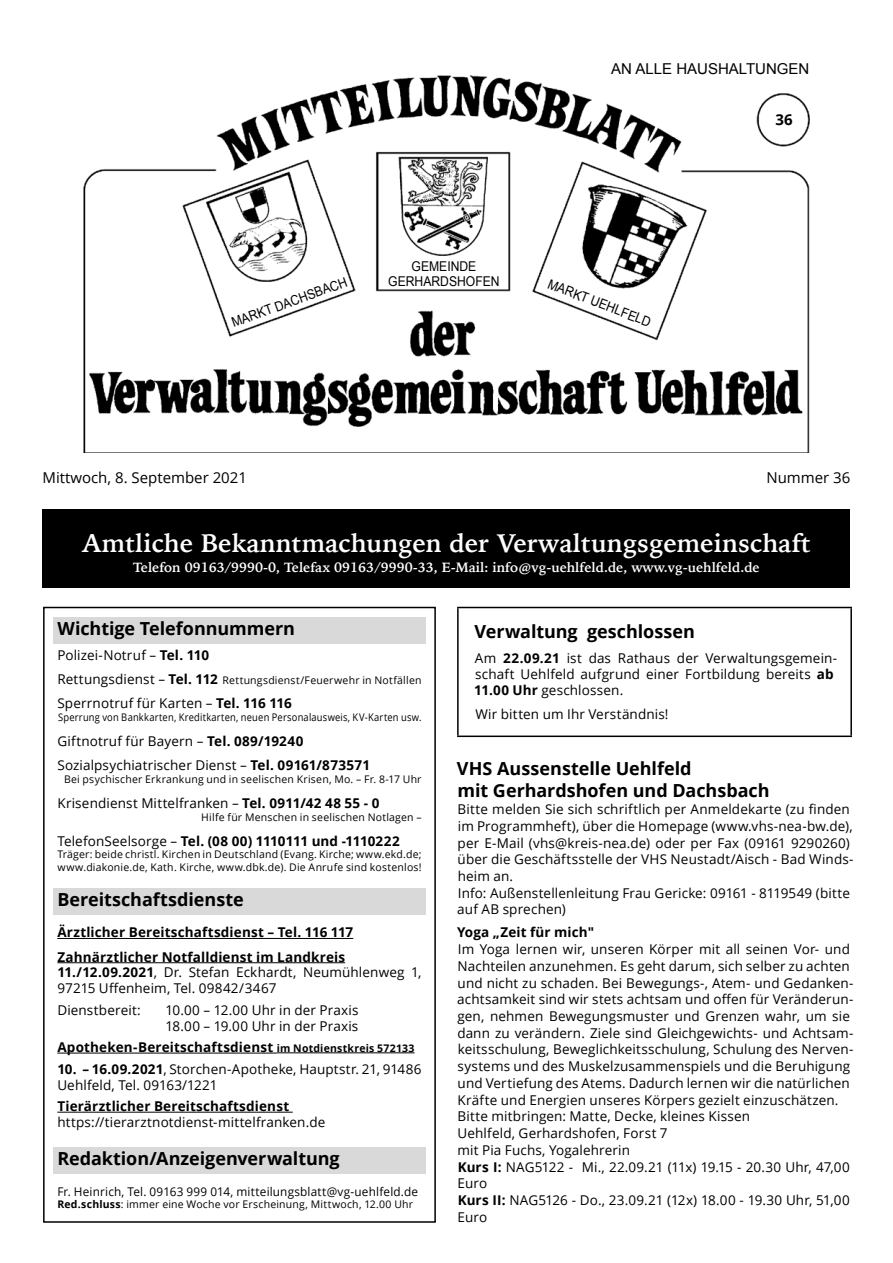
<style>
.page{position:relative;width:893px;height:1263px;background:#fff}
.page>*{position:absolute;margin:0;border:0;box-sizing:border-box;transform-origin:0 0}
.t1{font:700 25.5px "Iowan Old Style";color:#fff}
.t2{font:700 18px/22px "Open Sans";color:#000}
.t3{font:15px "Open Sans";color:#000}
.t4{font:15px "Arial";color:#000}
.t5{font:700 15px "Open Sans";color:#000}
.t6{font:13.5px/16.6px "Open Sans";letter-spacing:.01em;color:#000}
.t7{font:700 13.5px/24.3px "Open Sans";letter-spacing:.01em;color:#000}
.t8{font:700 13.5px "Iowan Old Style";color:#fff}
.t9{font:13.5px/15px "Arial";color:#000;text-align:center;scale:.9 1}
.t10{font:12px "Open Sans";letter-spacing:.015em;color:#000}
.t11{font:10.5px/12.9px "Open Sans";letter-spacing:.02em;color:#000}
.t12{font:10.5px "Open Sans";letter-spacing:.02em;color:#000;scale:.89 1}
.s1{font-weight:700}
.s2{font-size:13.5px}
.s3{font-weight:700;font-size:13.5px}
.s4{font-weight:400}
.s5{font-size:10.5px}
</style>
<div class="page">
<img style="left:84px;top:75px;width:725px;height:378px">
<div style="left:43px;top:509px;width:807px;height:78px;background:#000"></div>
<div style="left:53px;top:617px;width:373px;height:26px;background:#d9d9d9"></div>
<div style="left:53px;top:888px;width:373px;height:27px;background:#d9d9d9"></div>
<hr style="left:57px;top:938px;width:296px;height:1px;background:#000">
<hr style="left:57px;top:962px;width:288px;height:1px;background:#000">
<hr style="left:57px;top:1053px;width:220px;height:1px;background:#000">
<hr style="left:277px;top:1052px;width:138px;height:1px;background:#000">
<hr style="left:57px;top:1112px;width:236px;height:1px;background:#000">
<div style="left:53px;top:1147px;width:373px;height:27px;background:#d9d9d9"></div>
<div style="left:43px;top:607px;width:393px;height:616px;border:2px solid #000"></div>
<hr style="left:457px;top:607px;width:395px;height:1px;background:#000">
<hr style="left:457px;top:608px;width:2px;height:127px;background:#000">
<hr style="left:850px;top:608px;width:2px;height:127px;background:#000">
<hr style="left:457px;top:735px;width:395px;height:2px;background:#000">
<p class="t4" style="left:611px;top:59px;width:200px">AN ALLE HAUSHALTUNGEN</p>
<p class="t9" style="left:388px;top:259px;width:125px">GEMEINDE<br>GERHARDSHOFEN</p>
<p class="t9" style="left:230px;top:316px;width:137px;rotate:-20deg">MARKT DACHSBACH</p>
<p class="t9" style="left:551px;top:277px;width:123px;rotate:21deg">MARKT UEHLFELD</p>
<p class="t5" style="left:776px;top:109px;width:19px">36</p>
<p class="t3" style="left:43px;top:468px;width:206px">Mittwoch, 8. September 2021</p>
<p class="t3" style="left:766px;top:468px;width:86px">Nummer 36</p>
<h1 class="t1" style="left:82px;top:520px;width:730px">Amtliche Bekanntmachungen der Verwaltungsgemeinschaft</h1>
<p class="t8" style="left:133px;top:555px;width:628px">Telefon 09163/9990-0, Telefax 09163/9990-33, E-Mail: info@vg-uehlfeld.de, www.vg-uehlfeld.de</p>
<h2 class="t2" style="left:57px;top:617px;width:239px">Wichtige Telefonnummern</h2>
<p class="t6" style="left:57px;top:646px;width:153px">Polizei-Notruf – <span class="s1">Tel. 110</span></p>
<p class="t11" style="left:57px;top:673px;width:366px"><span class="s2">Rettungsdienst –</span> <span class="s3">Tel. 112</span> Rettungsdienst/Feuerwehr in Notfällen</p>
<p class="t6" style="left:57px;top:695px;width:236px">Sperrnotruf für Karten – <span class="s1">Tel. 116 116</span></p>
<p class="t12" style="left:58px;top:710px;width:410px">Sperrung von Bankkarten, Kreditkarten, neuen Personalausweis, KV-Karten usw.</p>
<p class="t6" style="left:57px;top:728px;width:314px;line-height:24.3px">Giftnotruf für Bayern – <span class="s1">Tel. 089/19240<br></span>Sozialpsychiatrischer Dienst – <span class="s1">Tel. 09161/873571</span></p>
<p class="t11" style="left:64px;top:772px;width:359px">Bei psychischer Erkrankung und in seelischen Krisen, Mo. – Fr. 8-17 Uhr</p>
<p class="t6" style="left:57px;top:794px;width:324px">Krisendienst Mittelfranken – <span class="s1">Tel. 0911/42 48 55 - 0</span></p>
<p class="t11" style="left:201px;top:810px;width:222px">Hilfe für Menschen in seelischen Notlagen –</p>
<p class="t7" style="left:57px;top:828px;width:344px"><span class="s4">TelefonSeelsorge –</span> Tel. (08 00) 1110111 und -1110222</p>
<p class="t11" style="left:57px;top:848px;width:366px">Träger: beide christl. Kirchen in Deutschland (Evang. Kirche; www.ekd.de; www.diakonie.de, Kath. Kirche, www.dbk.de). Die Anrufe sind kostenlos!</p>
<h2 class="t2" style="left:57px;top:888px;width:188px">Bereitschaftsdienste</h2>
<p class="t7" style="left:57px;top:920px;width:297px">Ärztlicher Bereitschaftsdienst – Tel. 116 117<br>Zahnärztlicher Notfalldienst im Landkreis</p>
<p class="t6" style="left:57px;top:963px;width:366px;line-height:16.2px"><span class="s1">11./12.09.2021</span>, Dr. Stefan Eckhardt, Neumühlenweg 1,<br>97215 Uffenheim, Tel. 09842/3467</p>
<p class="t6" style="left:57px;top:1001px;width:85px">Dienstbereit:</p>
<p class="t6" style="left:165px;top:1002px;width:195px;line-height:16.2px">10.00 – 12.00 Uhr in der Praxis<br>18.00 – 19.00 Uhr in der Praxis</p>
<p class="t7" style="left:57px;top:1035px;width:359px">Apotheken-Bereitschaftsdienst <span class="s5">im Notdienstkreis 572133</span></p>
<p class="t6" style="left:57px;top:1061px;width:366px;line-height:16.2px"><span class="s1">10. – 16.09.2021</span>, Storchen-Apotheke, Hauptstr. 21, 91486<br>Uehlfeld, Tel. 09163/1221</p>
<p class="t7" style="left:57px;top:1094px;width:233px">Tierärztlicher Bereitschaftsdienst</p>
<p class="t6" style="left:57px;top:1114px;width:270px">https://tierarztnotdienst-mittelfranken.de</p>
<h2 class="t2" style="left:57px;top:1147px;width:284px">Redaktion/Anzeigenverwaltung</h2>
<p class="t10" style="left:57px;top:1183px;width:362px">Fr. Heinrich, Tel. 09163 999 014, mitteilungsblatt@vg-uehlfeld.de</p>
<p class="t11" style="left:57px;top:1198px;width:357px"><span class="s1">Red.schluss</span>: immer eine Woche vor Erscheinung, Mittwoch, 12.00 Uhr</p>
<h2 class="t2" style="left:474px;top:620px;width:222px">Verwaltung geschlossen</h2>
<p class="t6" style="left:474px;top:649px;width:364px;line-height:16.2px">Am <span class="s1">22.09.21</span> ist das Rathaus der Verwaltungsgemein&shy;schaft Uehlfeld aufgrund einer Fortbildung bereits <span class="s1">ab<br>11.00 Uhr</span> geschlossen.</p>
<p class="t6" style="left:475px;top:706px;width:195px">Wir bitten um Ihr Verständnis!</p>
<h2 class="t2" style="left:457px;top:757px;width:314px">VHS Aussenstelle Uehlfeld<br>mit Gerhardshofen und Dachsbach</h2>
<p class="t6" style="left:457px;top:800px;width:398px">Bitte melden Sie sich schriftlich per Anmeldekarte (zu finden im Programmheft), über die Homepage (www.vhs-nea-bw.de), per E-Mail (vhs@kreis-nea.de) oder per Fax (09161 9290260) über die Geschäftsstelle der VHS Neustadt/Aisch - Bad Winds&shy;heim an.<br>Info: Außenstellenleitung Frau Gericke: 09161 - 8119549 (bitte auf AB sprechen)</p>
<p class="t7" style="left:457px;top:920px;width:139px">Yoga „Zeit für mich"</p>
<p class="t6" style="left:457px;top:941px;width:398px">Im Yoga lernen wir, unseren Körper mit all seinen Vor- und Nachteilen anzunehmen. Es geht darum, sich selber zu achten und nicht zu schaden. Bei Bewegungs-, Atem- und Gedanken&shy;achtsamkeit sind wir stets achtsam und offen für Veränderun&shy;gen, nehmen Bewegungsmuster und Grenzen wahr, um sie dann zu verändern. Ziele sind Gleichgewichts- und Achtsam&shy;keitsschulung, Beweglichkeitsschulung, Schulung des Nerven&shy;systems und des Muskelzusammenspiels und die Beruhigung und Vertiefung des Atems. Dadurch lernen wir die natürlichen Kräfte und Energien unseres Körpers gezielt einzuschätzen.<br>Bitte mitbringen: Matte, Decke, kleines Kissen<br>Uehlfeld, Gerhardshofen, Forst 7<br>mit Pia Fuchs, Yogalehrerin<br><span class="s1">Kurs I:</span> NAG5122 - Mi., 22.09.21 (11x) 19.15 - 20.30 Uhr, 47,00<br>Euro<br><span class="s1">Kurs II:</span> NAG5126 - Do., 23.09.21 (12x) 18.00 - 19.30 Uhr, 51,00<br>Euro</p>
</div>
